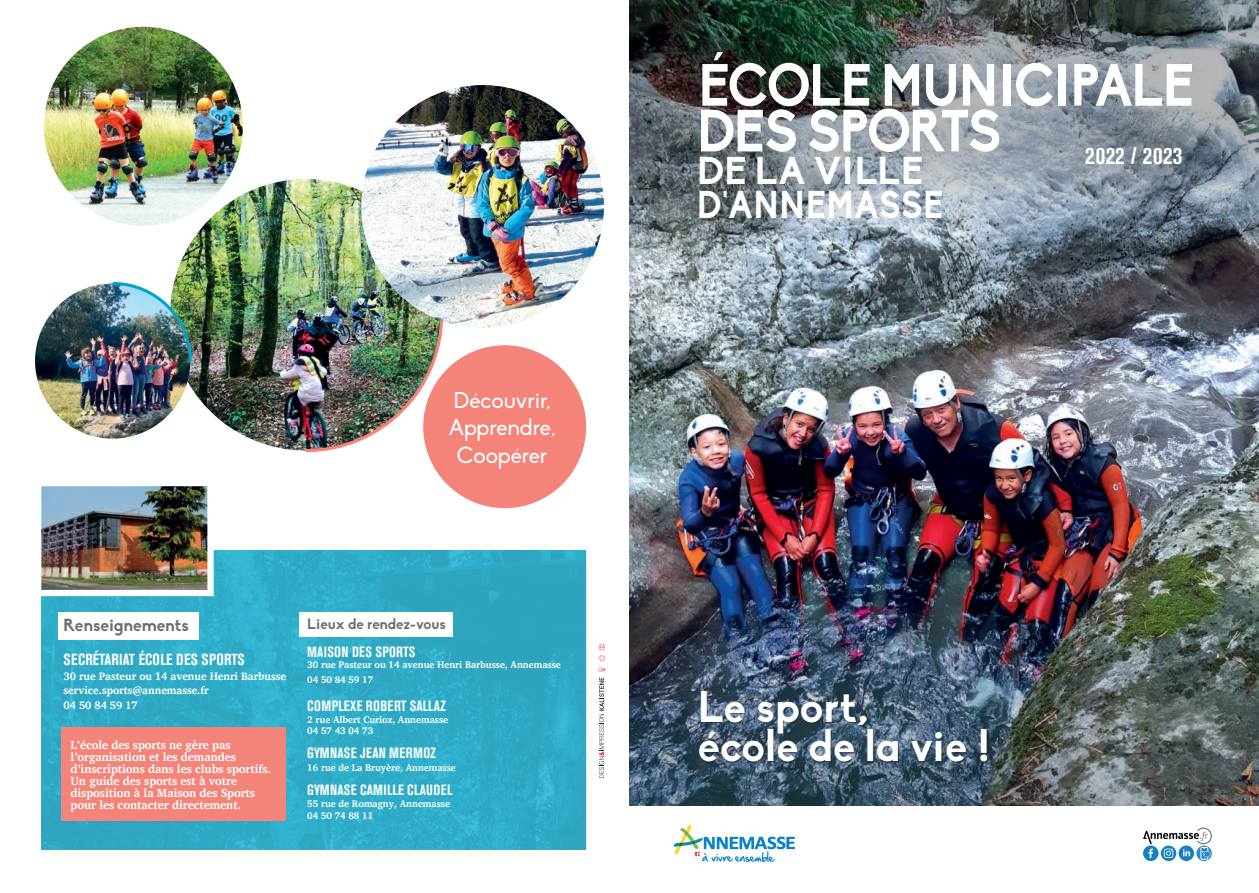
<style>
.page{position:relative;width:1259px;height:893px;background:#fff}
.page>*{position:absolute;margin:0;border:0;box-sizing:border-box;transform-origin:0 0}
.t1{font:700 58.5px/45.8px "Biko";letter-spacing:-.03em;color:#fff;scale:.92 1}
.TITRE_MANO{font:700 43.5px/39px "Biko";color:#fff}
.TITRE_MANO-2{font:700 38.1px "Biko";letter-spacing:.01em;color:#fff;scale:.9 1}
.TITRE_MANO-3{font:700 38.1px "Biko";letter-spacing:.01em;color:#fff}
.TITRE_MANO-4{font:700 condensed 24px "Akzidenz Grotesk BE";letter-spacing:.02em;color:#fff}
.t2{font:22.5px "Biko";color:#fff}
.TITRE_MANO-5{font:700 17.25px "Biko";color:#6c6d70}
.TEXTE{font:700 condensed 16.05px "Akzidenz Grotesk BE";letter-spacing:.01em;color:#fff}
.TITRE_MANO-6{font:700 condensed 14.7px "Akzidenz Grotesk BE";letter-spacing:.01em;color:#fff}
.TITRE_MANO-7{font:700 14.7px "Biko";color:#6c6d70}
.TEXTE-2{font:700 12px/12px "Charis SIL";letter-spacing:-.01em;color:#fff}
.TEXTE-3{font:700 11.1px "Charis SIL";letter-spacing:-.01em;color:#fff}
.TEXTE-4{font:700 9.9px "Charis SIL";letter-spacing:-.01em;color:#fff}
.TITRE_MANO-8{font:700 9.9px/14.7px "Charis SIL";letter-spacing:-.01em;color:#fff}
</style>
<div class="page">
<img style="left:629px;top:286px;width:630px;height:247px">
<img style="left:629px;top:0;width:630px;height:286px">
<img style="left:629px;top:533px;width:630px;height:273px">
<div style="left:701px;top:692px;width:288px;height:71px;background:#231f20;opacity:.5"></div>
<svg style="left:673px;top:825px;width:122px;height:37px"></svg>
<svg style="left:1143px;top:828px;width:68px;height:33px"></svg>
<svg style="left:42px;top:550px;width:544px;height:300px;background:#2faac6"></svg>
<div style="left:58px;top:612px;width:140px;height:27px;background:#fff"></div>
<div style="left:299px;top:612px;width:153px;height:25px;background:#fff"></div>
<div style="left:62px;top:728px;width:224px;height:93px;background:#f48479"></div>
<svg style="left:598px;top:644px;width:7px;height:134px"></svg>
<img style="left:41px;top:486px;width:176px;height:113px">
<img style="left:170px;top:179px;width:272px;height:272px;border-radius:136px">
<img style="left:303px;top:312px;width:140px;height:142px">
<img style="left:44px;top:27px;width:199px;height:199px;border-radius:100px">
<img style="left:361px;top:85px;width:243px;height:243px;border-radius:121px">
<div style="left:423px;top:345px;width:163px;height:163px;background:#f48479;border-radius:50%"></div>
<img style="left:35px;top:283px;width:155px;height:156px;border-radius:78px">
<img style="left:110px;top:280px;width:83px;height:84px">
<p class="t2" style="left:454px;top:387px;width:98px">Découvrir,</p>
<p class="t2" style="left:449px;top:415px;width:108px">Apprendre,</p>
<p class="t2" style="left:457px;top:442px;width:92px">Coopérer</p>
<p class="TITRE_MANO-5" style="left:64px;top:615px;width:127px">Renseignements</p>
<p class="TEXTE" style="left:64px;top:650px;width:183px">SECRÉTARIAT ÉCOLE DES SPORTS</p>
<p class="TEXTE-3" style="left:64px;top:669px;width:224px">30 rue Pasteur ou 14 avenue Henri Barbusse</p>
<p class="TEXTE-3" style="left:64px;top:684px;width:147px">service.sports@annemasse.fr</p>
<p class="TEXTE-3" style="left:64px;top:698px;width:76px">04 50 84 59 17</p>
<p class="TEXTE-2" style="left:71px;top:738px;width:202px">L’école des sports ne gère pas l’organisation et les demandes d’inscriptions dans les clubs sportifs.<br>Un guide des sports est à votre disposition à la Maison des Sports pour les contacter directement.</p>
<p class="TITRE_MANO-7" style="left:307px;top:615px;width:140px">Lieux de rendez-vous</p>
<p class="TITRE_MANO-6" style="left:307px;top:643px;width:109px">MAISON DES SPORTS</p>
<p class="TITRE_MANO-8" style="left:307px;top:658px;width:255px">30 rue Pasteur ou 14 avenue Henri Barbusse, Annemasse<br>04 50 84 59 17</p>
<p class="TITRE_MANO-6" style="left:307px;top:697px;width:140px">COMPLEXE ROBERT SALLAZ</p>
<p class="TEXTE-4" style="left:307px;top:713px;width:142px">2 rue Albert Curioz, Annemasse</p>
<p class="TEXTE-4" style="left:307px;top:724px;width:67px">04 57 43 04 73</p>
<p class="TITRE_MANO-6" style="left:307px;top:745px;width:130px">GYMNASE JEAN MERMOZ</p>
<p class="TEXTE-4" style="left:307px;top:761px;width:150px">16 rue de La Bruyère, Annemasse</p>
<p class="TITRE_MANO-6" style="left:307px;top:782px;width:147px">GYMNASE CAMILLE CLAUDEL</p>
<p class="TEXTE-4" style="left:307px;top:798px;width:144px">55 rue de Romagny, Annemasse</p>
<p class="TEXTE-4" style="left:307px;top:810px;width:67px">04 50 74 88 11</p>
<p class="t1" style="left:697px;top:63px;width:541px">ÉCOLE MUNICIPALE<br>DES SPORTS</p>
<p class="TITRE_MANO-3" style="left:697px;top:148px;width:227px">DE LA VILLE</p>
<p class="TITRE_MANO-2" style="left:697px;top:181px;width:274px">D'ANNEMASSE</p>
<p class="TITRE_MANO-4" style="left:1085px;top:142px;width:99px">2022 / 2023</p>
<p class="TITRE_MANO" style="left:698px;top:687px;width:294px">Le sport,<br>école de la vie !</p>
</div>
